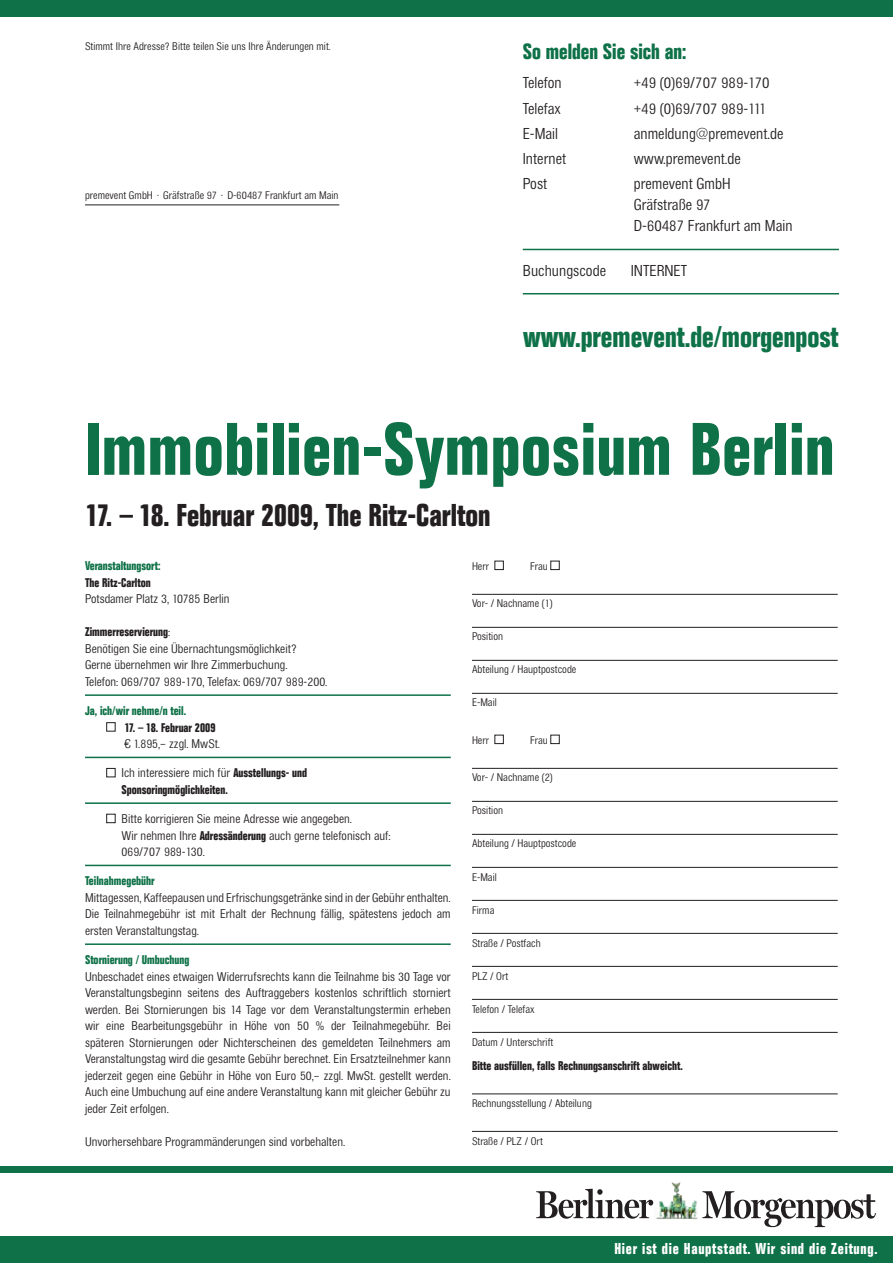
<style>
.page{position:relative;width:893px;height:1263px;background:#fff}
.page>*{position:absolute;margin:0;border:0;box-sizing:border-box;transform-origin:0 0}
.t1{font:70.5px "Folio SB Bol Con";letter-spacing:.015em;color:#0e7147}
.t2{font:30px "Folio SB Bol Con";color:#231f20}
.t3{font:28.5px "Folio SB Bol Con";color:#0e7147}
.Programm_Fließtext{font:21px "Folio SB Bol Con";color:#0e7147}
.Programm_Fließtext-2{font:15px "Folio SB Lig Con";color:#231f20}
.t4{font:15px "Folio SB Bol Con";letter-spacing:.05em;color:#fff}
.Fließtext_Linie{font:15px "Folio SB Lig Con";color:#231f20}
.Programm_Fließtext-3{font:12px/16.5px "Folio SB Lig Con";color:#231f20;text-align:justify}
.Fließtext_Linie-2{font:12px/16.5px "Folio SB Lig Con";color:#231f20}
.Fließtext_Linie-3{font:12px/16.5px "Folio SB Bol Con";color:#231f20}
.Fließtext_Linie-4{font:12px "Folio SB Bol Con";color:#0e7147}
.Programm_Fließtext-4{font:12px/16.5px "Folio SB Bol Con";color:#231f20}
.Anmeldeformular{font:12px "Folio SB Bol Con";color:#231f20}
.Programm_Fließtext-5{font:12px "Folio SB Bol Con";color:#0e7147}
.Anmeldeformular-2{font:10.5px "Folio SB Lig Con";color:#231f20}
.Programm_Fliesstext{font:10.5px "Folio SB Lig Con";color:#231f20}
.s1{font-family:"Folio SB Bol Con"}
.s2{font-family:"Folio SB Lig Con"}
</style>
<div class="page">
<div style="left:0;top:0;width:893px;height:17px;background:#0e7147"></div>
<div style="left:0;top:1166px;width:893px;height:97px;background:#0e7147"></div>
<div style="left:0;top:1173px;width:893px;height:63px;background:#fff"></div>
<svg style="left:536px;top:1189px;width:117px;height:30px"></svg>
<svg style="left:702px;top:1191px;width:174px;height:36px"></svg>
<img style="left:656px;top:1182px;width:42px;height:37px">
<hr style="left:85px;top:694px;width:366px;height:2px;background:#0e7147">
<hr style="left:85px;top:757px;width:366px;height:1px;background:#0e7147">
<hr style="left:85px;top:802px;width:366px;height:2px;background:#0e7147">
<hr style="left:85px;top:865px;width:366px;height:1px;background:#0e7147">
<hr style="left:85px;top:943px;width:366px;height:2px;background:#0e7147">
<div style="left:106px;top:722px;width:10px;height:9px;border:1px solid #231f20"></div>
<div style="left:106px;top:768px;width:10px;height:9px;border:1px solid #231f20"></div>
<div style="left:106px;top:814px;width:10px;height:9px;border:1px solid #231f20"></div>
<hr style="left:472px;top:594px;width:366px;height:1px;background:#231f20">
<hr style="left:472px;top:627px;width:366px;height:1px;background:#231f20">
<hr style="left:472px;top:660px;width:366px;height:1px;background:#231f20">
<hr style="left:472px;top:693px;width:366px;height:1px;background:#231f20">
<hr style="left:472px;top:768px;width:366px;height:1px;background:#231f20">
<hr style="left:472px;top:801px;width:366px;height:1px;background:#231f20">
<hr style="left:472px;top:834px;width:366px;height:1px;background:#231f20">
<hr style="left:472px;top:867px;width:366px;height:1px;background:#231f20">
<hr style="left:472px;top:900px;width:366px;height:1px;background:#231f20">
<hr style="left:472px;top:933px;width:366px;height:1px;background:#231f20">
<hr style="left:472px;top:966px;width:366px;height:1px;background:#231f20">
<hr style="left:472px;top:999px;width:366px;height:1px;background:#231f20">
<hr style="left:472px;top:1032px;width:366px;height:1px;background:#231f20">
<hr style="left:472px;top:1093px;width:366px;height:1px;background:#231f20">
<hr style="left:472px;top:1131px;width:366px;height:1px;background:#231f20">
<div style="left:494px;top:561px;width:10px;height:9px;border:1px solid #231f20"></div>
<div style="left:550px;top:561px;width:10px;height:9px;border:1px solid #231f20"></div>
<div style="left:494px;top:735px;width:10px;height:9px;border:1px solid #231f20"></div>
<div style="left:550px;top:735px;width:10px;height:9px;border:1px solid #231f20"></div>
<hr style="left:523px;top:249px;width:316px;height:1px;background:#0e7147">
<hr style="left:523px;top:293px;width:316px;height:1px;background:#0e7147">
<hr style="left:85px;top:205px;width:254px;height:1px;background:#231f20">
<p class="Programm_Fliesstext" style="left:85px;top:40px;width:247px">Stimmt Ihre Adresse? Bitte teilen Sie uns Ihre Änderungen mit.</p>
<p class="Programm_Fliesstext" style="left:85px;top:190px;width:255px">premevent GmbH · Gräfstraße 97 · D-60487 Frankfurt am Main</p>
<p class="Programm_Fließtext" style="left:523px;top:39px;width:165px">So melden Sie sich an:</p>
<p class="Programm_Fließtext-2" style="left:523px;top:74px;width:40px">Telefon</p>
<p class="Programm_Fließtext-2" style="left:634px;top:74px;width:137px">+49 (0)69/707 989-170</p>
<p class="Programm_Fließtext-2" style="left:523px;top:100px;width:40px">Telefax</p>
<p class="Programm_Fließtext-2" style="left:634px;top:100px;width:134px">+49 (0)69/707 989-111</p>
<p class="Programm_Fließtext-2" style="left:523px;top:125px;width:37px">E-Mail</p>
<p class="Programm_Fließtext-2" style="left:634px;top:125px;width:151px">anmeldung@premevent.de</p>
<p class="Programm_Fließtext-2" style="left:523px;top:150px;width:45px">Internet</p>
<p class="Programm_Fließtext-2" style="left:634px;top:150px;width:109px">www.premevent.de</p>
<p class="Programm_Fließtext-2" style="left:523px;top:175px;width:26px">Post</p>
<p class="Programm_Fließtext-2" style="left:634px;top:175px;width:98px">premevent GmbH</p>
<p class="Programm_Fließtext-2" style="left:634px;top:196px;width:78px">Gräfstraße 97</p>
<p class="Programm_Fließtext-2" style="left:634px;top:217px;width:160px">D-60487 Frankfurt am Main</p>
<p class="Fließtext_Linie" style="left:523px;top:262px;width:85px">Buchungscode</p>
<p class="Fließtext_Linie" style="left:631px;top:262px;width:58px">INTERNET</p>
<p class="t3" style="left:523px;top:319px;width:317px">www.premevent.de/morgenpost</p>
<p class="t1" style="left:85px;top:407px;width:751px">Immobilien-Symposium Berlin</p>
<p class="t2" style="left:85px;top:497px;width:407px">17. – 18. Februar 2009, The Ritz-Carlton</p>
<p class="Programm_Fließtext-5" style="left:85px;top:559px;width:77px">Veranstaltungsort:</p>
<p class="Programm_Fließtext-3" style="left:85px;top:574px;width:146px"><span class="s1">The Ritz-Carlton<br></span>Potsdamer Platz 3, 10785 Berlin</p>
<p class="Programm_Fließtext-4" style="left:85px;top:624px;width:87px">Zimmerreservierung<span class="s2">:</span></p>
<p class="Programm_Fließtext-3" style="left:85px;top:640px;width:213px">Benötigen Sie eine Übernachtungsmöglichkeit?</p>
<p class="Programm_Fließtext-3" style="left:85px;top:657px;width:204px">Gerne übernehmen wir Ihre Zimmerbuchung.</p>
<p class="Programm_Fließtext-3" style="left:85px;top:673px;width:244px">Telefon: 069/707 989-170, Telefax: 069/707 989-200.</p>
<p class="Fließtext_Linie-4" style="left:85px;top:703px;width:103px">Ja, ich/wir nehme/n teil.</p>
<p class="Programm_Fließtext-4" style="left:124px;top:719px;width:97px">17. – 18. Februar 2009 <span class="s2">€ 1.895,– zzgl. MwSt.</span></p>
<p class="Fließtext_Linie-3" style="left:121px;top:765px;width:187px"><span class="s2">Ich interessiere mich für</span> Ausstellungs- und<br>Sponsoringmöglichkeiten.</p>
<p class="Fließtext_Linie-2" style="left:121px;top:811px;width:271px">Bitte korrigieren Sie meine Adresse wie angegeben.<br>Wir nehmen Ihre <span class="s1">Adressänderung</span> auch gerne telefonisch auf:<br>069/707 989-130.</p>
<p class="Fließtext_Linie-4" style="left:85px;top:874px;width:71px">Teilnahmegebühr</p>
<p class="Programm_Fließtext-3" style="left:85px;top:889px;width:367px">Mittagessen, Kaffeepausen und Erfrischungsgetränke sind in der Gebühr enthalten.<br>Die Teil-nahmegebühr ist mit Erhalt der Rechnung fällig, spätestens jedoch am ersten Veranstaltungstag.</p>
<p class="Fließtext_Linie-4" style="left:85px;top:952px;width:106px">Stornierung / Umbuchung</p>
<p class="Programm_Fließtext-3" style="left:85px;top:968px;width:367px">Unbeschadet eines etwaigen Widerrufsrechts kann die Teilnahme bis 30 Tage vor Veranstaltungsbeginn seitens des Auftraggebers kostenlos schriftlich storniert werden. Bei Stornierungen bis 14 Tage vor dem Veranstaltungstermin erheben wir eine Bearbeitungsgebühr in Höhe von 50 % der Teilnahmegebühr. Bei späteren Stornierungen oder Nichterscheinen des gemeldeten Teilnehmers am Veranstaltungstag wird die gesamte Gebühr berechnet. Ein Ersatzteilnehmer kann jederzeit gegen eine Gebühr in Höhe von Euro 50,– zzgl. MwSt. gestellt werden.<br>Auch eine Umbuchung auf eine andere Veranstaltung kann mit gleicher Gebühr zu jeder Zeit erfolgen.</p>
<p class="Programm_Fließtext-3" style="left:85px;top:1133px;width:262px">Unvorhersehbare Programmänderungen sind vorbehalten.</p>
<p class="Anmeldeformular-2" style="left:472px;top:560px;width:19px">Herr</p>
<p class="Anmeldeformular-2" style="left:530px;top:560px;width:19px">Frau</p>
<p class="Anmeldeformular-2" style="left:472px;top:598px;width:82px">Vor- / Nachname (1)</p>
<p class="Anmeldeformular-2" style="left:472px;top:631px;width:33px">Position</p>
<p class="Anmeldeformular-2" style="left:472px;top:664px;width:106px">Abteilung / Hauptpostcode</p>
<p class="Anmeldeformular-2" style="left:472px;top:697px;width:26px">E-Mail</p>
<p class="Anmeldeformular-2" style="left:472px;top:734px;width:19px">Herr</p>
<p class="Anmeldeformular-2" style="left:530px;top:734px;width:19px">Frau</p>
<p class="Anmeldeformular-2" style="left:472px;top:772px;width:82px">Vor- / Nachname (2)</p>
<p class="Anmeldeformular-2" style="left:472px;top:805px;width:33px">Position</p>
<p class="Anmeldeformular-2" style="left:472px;top:838px;width:106px">Abteilung / Hauptpostcode</p>
<p class="Anmeldeformular-2" style="left:472px;top:871px;width:26px">E-Mail</p>
<p class="Anmeldeformular-2" style="left:472px;top:904px;width:24px">Firma</p>
<p class="Anmeldeformular-2" style="left:472px;top:937px;width:70px">Straße / Postfach</p>
<p class="Anmeldeformular-2" style="left:472px;top:970px;width:38px">PLZ / Ort</p>
<p class="Anmeldeformular-2" style="left:472px;top:1003px;width:64px">Telefon / Telefax</p>
<p class="Anmeldeformular-2" style="left:472px;top:1036px;width:83px">Datum / Unterschrift</p>
<p class="Anmeldeformular" style="left:472px;top:1058px;width:212px">Bitte ausfüllen, falls Rechnungsanschrift abweicht.</p>
<p class="Anmeldeformular-2" style="left:472px;top:1097px;width:121px">Rechnungsstellung / Abteilung</p>
<p class="Anmeldeformular-2" style="left:472px;top:1135px;width:72px">Straße / PLZ / Ort</p>
<p class="t4" style="left:614px;top:1240px;width:264px">Hier ist die Hauptstadt. Wir sind die Zeitung.</p>
</div>
